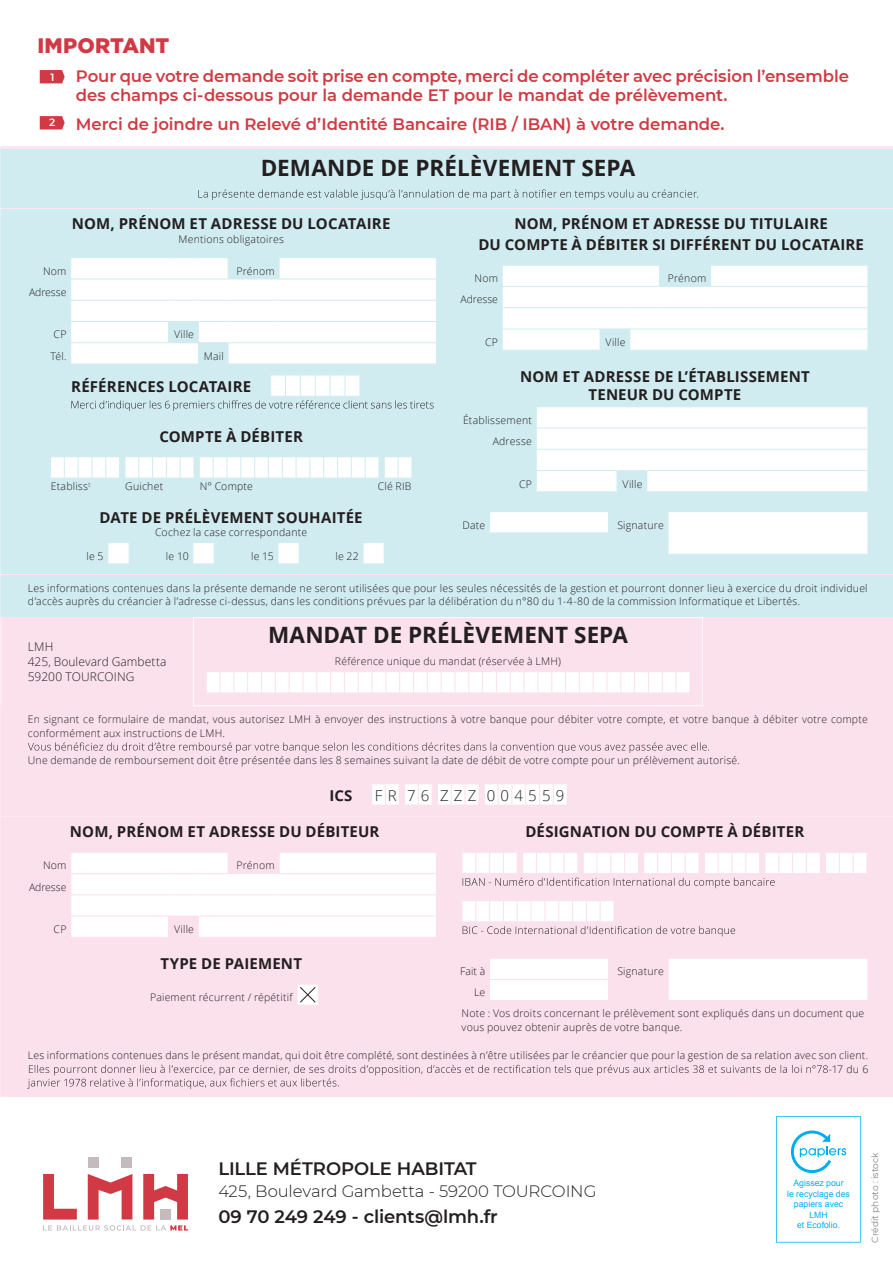
<style>
.page{position:relative;width:893px;height:1263px;background:#fff}
.page>*{position:absolute;margin:0;border:0;box-sizing:border-box;transform-origin:0 0}
.t1{font:700 22.5px "Open Sans";color:#231f20}
.t2{font:900 21px "Gotham";letter-spacing:.005em;color:#d13a44}
.t3{font:600 18px "Montserrat";letter-spacing:-.005em;color:#231f20}
.t4{font:600 16.5px/19.5px "Montserrat";letter-spacing:-.005em;color:#d13a44}
.t5{font:300 16.5px "Montserrat";letter-spacing:-.01em;color:#231f20}
.t6{font:700 15px/18px "Open Sans";letter-spacing:.01em;color:#231f20;text-align:center}
.t7{font:300 15px "Open Sans";letter-spacing:.35em;color:#231f20}
.t8{font:300 12px/15px "Open Sans";letter-spacing:.01em;color:#231f20}
.t9{font:300 10.5px/13.5px "Open Sans";letter-spacing:.02em;color:#231f20}
.t10{font:300 10.5px "Open Sans";letter-spacing:-.005em;color:#231f20}
.t11{font:600 10.5px "Montserrat";color:#fff}
.t12{font:9px "Montserrat";color:#808285}
.t13{font:8.7px/10.5px "Arial";color:#00aeef;text-align:center}
</style>
<div class="page">
<svg style="left:40px;top:70px;width:25px;height:13px"></svg>
<svg style="left:40px;top:116px;width:25px;height:13px"></svg>
<div style="left:2px;top:774px;width:891px;height:42px;background:#fbe1ec"></div>
<svg style="left:372px;top:784px;width:195px;height:21px"></svg>
<div style="left:448px;top:817px;width:445px;height:131px;background:#fbe1ec"></div>
<svg style="left:462px;top:853px;width:405px;height:35px"></svg>
<svg style="left:462px;top:901px;width:273px;height:35px"></svg>
<div style="left:2px;top:817px;width:446px;height:131px;background:#fbe1ec"></div>
<svg style="left:71px;top:853px;width:365px;height:84px;background:#fefcfd"></svg>
<div style="left:448px;top:949px;width:445px;height:93px;background:#fbe1ec"></div>
<svg style="left:490px;top:959px;width:378px;height:41px"></svg>
<div style="left:2px;top:949px;width:446px;height:93px;background:#fbe1ec"></div>
<svg style="left:298px;top:985px;width:20px;height:20px"></svg>
<div style="left:2px;top:706px;width:891px;height:68px;background:#fbe1ec"></div>
<svg style="left:28px;top:742px;width:681px;height:11px"></svg>
<div style="left:193px;top:617px;width:510px;height:89px;background:#fbe1ec"></div>
<svg style="left:207px;top:672px;width:483px;height:21px;background:#fefbfc"></svg>
<div style="left:193px;top:617px;width:510px;height:89px;border:1px solid #fff"></div>
<div style="left:2px;top:617px;width:191px;height:89px;background:#fbe1ec"></div>
<div style="left:704px;top:617px;width:189px;height:89px;background:#fbe1ec"></div>
<div style="left:2px;top:1042px;width:891px;height:55px;background:#fbe1ec"></div>
<svg style="left:27px;top:1065px;width:801px;height:24px"></svg>
<div style="left:2px;top:422px;width:446px;height:80px;background:#d1ecf1"></div>
<svg style="left:51px;top:457px;width:361px;height:21px;background:#f8fcfc"></svg>
<div style="left:448px;top:362px;width:445px;height:140px;background:#d1ecf1"></div>
<svg style="left:537px;top:407px;width:331px;height:84px;background:#fcfdfe"></svg>
<div style="left:448px;top:209px;width:445px;height:152px;background:#d1ecf1"></div>
<svg style="left:503px;top:265px;width:365px;height:85px;background:#fafcfd"></svg>
<div style="left:2px;top:209px;width:446px;height:212px;background:#d1ecf1"></div>
<svg style="left:71px;top:258px;width:365px;height:106px;background:#fafcfd"></svg>
<svg style="left:71px;top:375px;width:363px;height:36px"></svg>
<div style="left:448px;top:502px;width:445px;height:72px;background:#d1ecf1"></div>
<svg style="left:490px;top:512px;width:378px;height:42px"></svg>
<div style="left:2px;top:502px;width:446px;height:72px;background:#d1ecf1"></div>
<svg style="left:108px;top:543px;width:276px;height:21px"></svg>
<div style="left:2px;top:575px;width:891px;height:41px;background:#d1ecf1"></div>
<div style="left:2px;top:149px;width:891px;height:59px;background:#d1ecf1"></div>
<svg style="left:198px;top:189px;width:500px;height:11px"></svg>
<div style="left:88px;top:1157px;width:11px;height:11px;background:#c4bbbc"></div>
<div style="left:122px;top:1157px;width:10px;height:11px;background:#c4bbbc"></div>
<svg style="left:43px;top:1225px;width:145px;height:5px"></svg>
<svg style="left:88px;top:1174px;width:44px;height:45px"></svg>
<svg style="left:143px;top:1174px;width:45px;height:45px"></svg>
<svg style="left:43px;top:1174px;width:34px;height:45px"></svg>
<svg style="left:776px;top:1116px;width:85px;height:126px"></svg>
<h2 class="t2" style="left:37px;top:37px;width:133px">IMPORTANT</h2>
<p class="t11" style="left:50px;top:72px;width:6px">1</p>
<p class="t11" style="left:49px;top:117px;width:8px">2</p>
<h3 class="t4" style="left:76px;top:66px;width:775px">Pour que votre demande soit prise en compte, merci de compléter avec précision l’ensemble des champs ci-dessous pour la demande ET pour le mandat de prélèvement.</h3>
<h3 class="t4" style="left:76px;top:114px;width:650px">Merci de joindre un Relevé d’Identité Bancaire (RIB / IBAN) à votre demande.</h3>
<h1 class="t1" style="left:261px;top:158px;width:376px">DEMANDE DE PRÉLÈVEMENT SEPA</h1>
<h3 class="t6" style="left:72px;top:216px;width:320px">NOM, PRÉNOM ET ADRESSE DU LOCATAIRE</h3>
<p class="t9" style="left:178px;top:233px;width:107px">Mentions obligatoires</p>
<p class="t9" style="left:43px;top:265px;width:25px">Nom</p>
<p class="t9" style="left:236px;top:265px;width:40px">Prénom</p>
<p class="t10" style="left:29px;top:288px;width:39px">Adresse</p>
<p class="t9" style="left:54px;top:329px;width:14px">CP</p>
<p class="t9" style="left:174px;top:329px;width:21px">Ville</p>
<p class="t9" style="left:50px;top:350px;width:18px">Tél.</p>
<p class="t9" style="left:204px;top:350px;width:21px">Mail</p>
<h3 class="t6" style="left:71px;top:378px;width:182px">RÉFÉRENCES LOCATAIRE</h3>
<h3 class="t6" style="left:159px;top:428px;width:145px">COMPTE À DÉBITER</h3>
<p class="t9" style="left:51px;top:481px;width:41px">Etabliss<sup>t</sup></p>
<p class="t9" style="left:125px;top:481px;width:39px">Guichet</p>
<p class="t9" style="left:200px;top:481px;width:55px">N° Compte</p>
<p class="t9" style="left:378px;top:481px;width:35px">Clé RIB</p>
<h3 class="t6" style="left:478px;top:214px;width:387px;line-height:21px">NOM, PRÉNOM ET ADRESSE DU TITULAIRE<br>DU COMPTE À DÉBITER SI DIFFÉRENT DU LOCATAIRE</h3>
<p class="t9" style="left:475px;top:273px;width:25px">Nom</p>
<p class="t9" style="left:668px;top:273px;width:40px">Prénom</p>
<p class="t10" style="left:460px;top:295px;width:39px">Adresse</p>
<p class="t9" style="left:485px;top:336px;width:14px">CP</p>
<p class="t9" style="left:606px;top:336px;width:21px">Ville</p>
<h3 class="t6" style="left:520px;top:369px;width:291px">NOM ET ADRESSE DE L’ÉTABLISSEMENT<br>TENEUR DU COMPTE</h3>
<p class="t9" style="left:463px;top:410px;width:70px;line-height:21.3px;text-align:right">Établissement<br>Adresse</p>
<p class="t9" style="left:519px;top:478px;width:14px">CP</p>
<p class="t9" style="left:623px;top:478px;width:21px">Ville</p>
<h3 class="t6" style="left:100px;top:509px;width:265px">DATE DE PRÉLÈVEMENT SOUHAITÉE</h3>
<p class="t9" style="left:155px;top:527px;width:154px">Cochez la case correspondante</p>
<p class="t9" style="left:87px;top:550px;width:19px">le 5</p>
<p class="t9" style="left:166px;top:550px;width:24px">le 10</p>
<p class="t9" style="left:251px;top:550px;width:24px">le 15</p>
<p class="t9" style="left:335px;top:550px;width:25px">le 22</p>
<p class="t9" style="left:28px;top:582px;width:841px">Les informations contenues dans la présente demande ne seront utilisées que pour les seules nécessités de la gestion et pourront donner lieu à exercice du droit individuel d’accès auprès du créancier à l’adresse ci-dessus, dans les conditions prévues par la délibération du n°80 du 1-4-80 de la commission Informatique et Libertés.</p>
<p class="t9" style="left:462px;top:519px;width:24px">Date</p>
<p class="t9" style="left:617px;top:519px;width:48px">Signature</p>
<p class="t8" style="left:28px;top:640px;width:140px">LMH<br>425, Boulevard Gambetta<br>59200 TOURCOING</p>
<h1 class="t1" style="left:268px;top:626px;width:362px">MANDAT DE PRÉLÈVEMENT SEPA</h1>
<p class="t9" style="left:335px;top:656px;width:228px">Référence unique du mandat (réservée à LMH)</p>
<p class="t9" style="left:28px;top:714px;width:841px">En signant ce formulaire de mandat, vous autorisez LMH à envoyer des instructions à votre banque pour débiter votre compte, et votre banque à débiter votre compte conformément aux instructions de LMH.</p>
<p class="t9" style="left:28px;top:754px;width:713px">Une demande de remboursement doit être présentée dans les 8 semaines suivant la date de débit de votre compte pour un prélèvement autorisé.</p>
<h3 class="t6" style="left:329px;top:787px;width:25px">ICS</h3>
<h3 class="t7" style="left:375px;top:789px;width:191px">FR 76 ZZZ 004559</h3>
<h3 class="t6" style="left:70px;top:824px;width:311px">NOM, PRÉNOM ET ADRESSE DU DÉBITEUR</h3>
<h3 class="t6" style="left:525px;top:824px;width:280px">DÉSIGNATION DU COMPTE À DÉBITER</h3>
<p class="t9" style="left:43px;top:860px;width:25px">Nom</p>
<p class="t9" style="left:236px;top:860px;width:40px">Prénom</p>
<p class="t10" style="left:29px;top:882px;width:39px">Adresse</p>
<p class="t9" style="left:54px;top:923px;width:14px">CP</p>
<p class="t9" style="left:174px;top:923px;width:21px">Ville</p>
<h3 class="t6" style="left:160px;top:955px;width:143px">TYPE DE PAIEMENT</h3>
<p class="t9" style="left:150px;top:992px;width:144px">Paiement récurrent / répétitif</p>
<p class="t9" style="left:460px;top:966px;width:27px">Fait à</p>
<p class="t9" style="left:617px;top:966px;width:48px">Signature</p>
<p class="t9" style="left:462px;top:983px;width:404px;line-height:20.7px;text-indent:12px">Le<br>Note : Vos droits concernant le prélèvement sont expliqués dans un document que</p>
<p class="t9" style="left:462px;top:1021px;width:222px">vous pouvez obtenir auprès de votre banque.</p>
<p class="t9" style="left:28px;top:1050px;width:842px;text-align:right">Les informations contenues dans le présent mandat, qui doit être complété, sont destinées à n’être utilisées par le créancier que pour la gestion de sa relation avec son client. -17 du 6</p>
<h3 class="t3" style="left:218px;top:1159px;width:260px">LILLE MÉTROPOLE HABITAT</h3>
<h3 class="t5" style="left:218px;top:1185px;width:380px">425, Boulevard Gambetta - 59200 TOURCOING</h3>
<h3 class="t3" style="left:218px;top:1207px;width:281px">09 70 249 249 - clients@lmh.fr</h3>
<p class="t13" style="left:787px;top:1179px;width:64px">Agissez pour<br>le recyclage des papiers avec<br>LMH<br>et Ecofolio.</p>
<p class="t12" style="left:869px;top:1242px;width:91px;rotate:-90deg">Crédit photo : istock</p>
</div>
